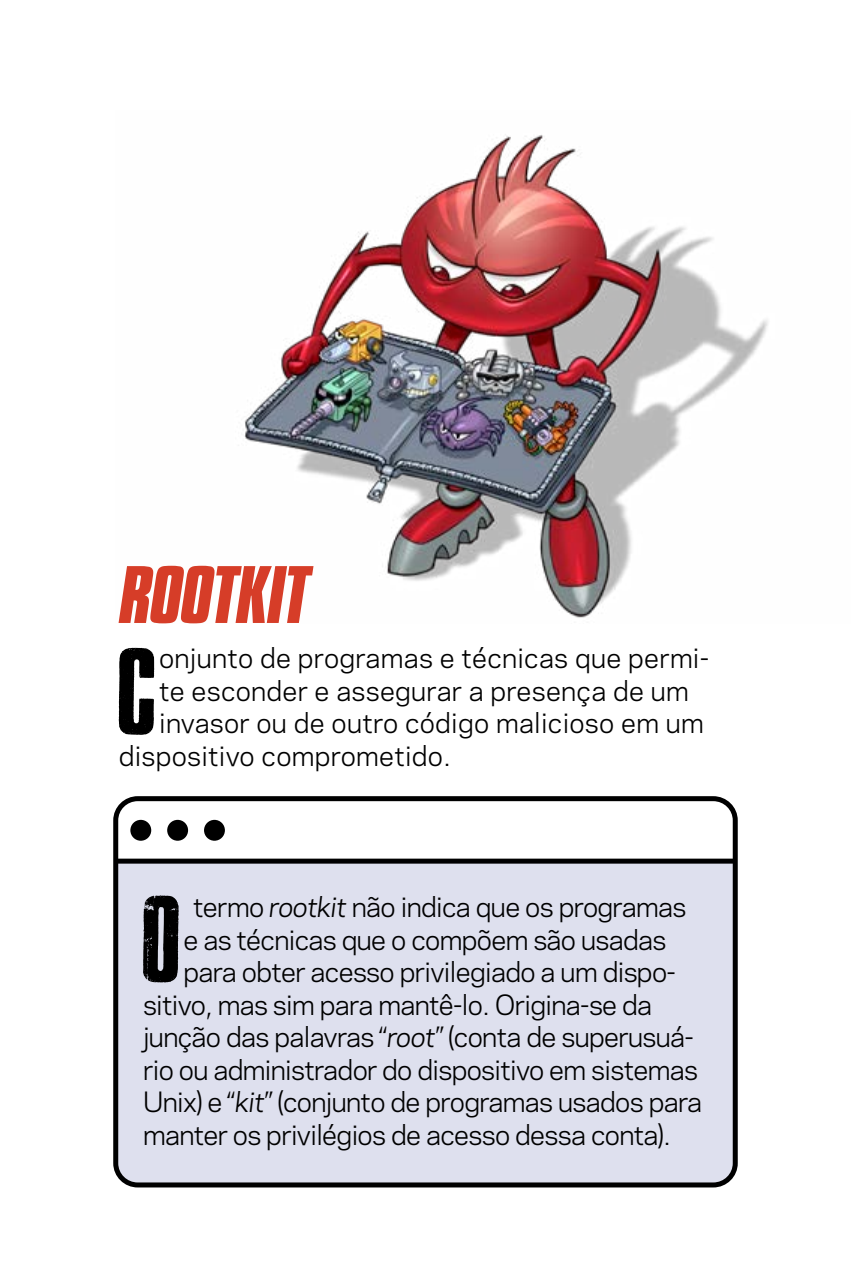
<style>
.page{position:relative;width:851px;height:1276px;background:#fff}
.page>*{position:absolute;margin:0;border:0;box-sizing:border-box;transform-origin:0 0}
.t1{font:103.25px "Cross Town";color:#000}
.t2{font:italic 700 70px "Compacta BT";letter-spacing:-.02em;color:#d63d28}
.t3{font:26.25px "Galaxie Polaris";letter-spacing:-.025em;color:#000}
.t4{font:26.25px "Galaxie Polaris";letter-spacing:.01em;color:#000}
.s1{color:#dee0ee}
.s2{font-style:italic}
</style>
<div class="page">
<img style="left:244px;top:134px;width:524px;height:484px">
<div style="left:119px;top:863px;width:616px;height:322px;background:#dee0ee"></div>
<div style="left:113px;top:796px;width:624px;height:391px;border:5px solid #000;border-radius:22px"></div>
<div style="left:117px;top:858px;width:618px;height:5px;background:#000"></div>
<div style="left:130px;top:820px;width:21px;height:20px;background:#000;border-radius:50%"></div>
<div style="left:167px;top:820px;width:21px;height:20px;background:#000;border-radius:50%"></div>
<div style="left:204px;top:820px;width:21px;height:20px;background:#000;border-radius:50%"></div>
<h2 class="t2" style="left:120px;top:552px;width:191px">ROOTKIT</h2>
<h1 class="t1" style="left:119px;top:646px;width:39px">C</h1>
<p class="t4" style="left:159px;top:638px;width:551px">onjunto de programas e técnicas que permi-</p>
<p class="t4" style="left:159px;top:671px;width:531px">te esconder e assegurar a presença de um</p>
<p class="t4" style="left:159px;top:703px;width:546px">invasor ou de outro código malicioso em um</p>
<p class="t4" style="left:119px;top:736px;width:333px">dispositivo comprometido.</p>
<h1 class="t1" style="left:143px;top:894px;width:39px">O</h1>
<p class="t3" style="left:183px;top:887px;width:504px"><span class="s1">t</span>termo <span class="s2">rootkit</span> não indica que os programas</p>
<p class="t3" style="left:183px;top:919px;width:484px">e as técnicas que o compõem são usadas</p>
<p class="t3" style="left:183px;top:952px;width:494px">para obter acesso privilegiado a um dispo-</p>
<p class="t3" style="left:143px;top:984px;width:510px">sitivo, mas sim para mantê-lo. Origina-se da</p>
<p class="t3" style="left:143px;top:1017px;width:552px">junção das palavras “<span class="s2">root</span>” (conta de superusuá-</p>
<p class="t3" style="left:143px;top:1049px;width:556px">rio ou administrador do dispositivo em sistemas</p>
<p class="t3" style="left:143px;top:1082px;width:560px">Unix) e “<span class="s2">kit</span>” (conjunto de programas usados para</p>
<p class="t3" style="left:143px;top:1114px;width:529px">manter os privilégios de acesso dessa conta).</p>
</div>
